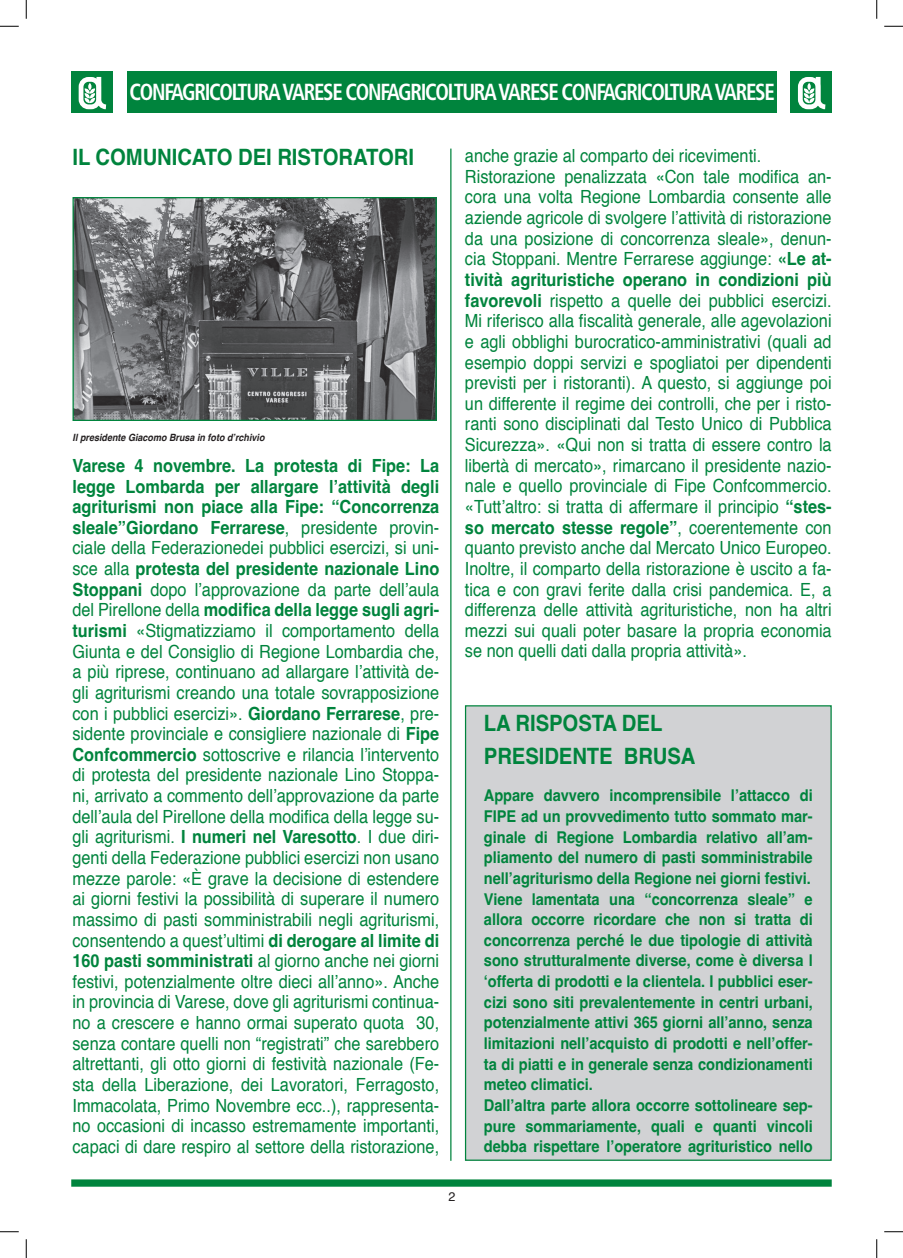
<style>
.page{position:relative;width:903px;height:1258px;background:#fff}
.page>*{position:absolute;margin:0;border:0;box-sizing:border-box;transform-origin:0 0}
.t1{font:700 condensed 23.25px "Frutiger";letter-spacing:-.065em;color:#fff;scale:.9 1}
.t2{font:700 22.5px "Helvetica";letter-spacing:-.005em;color:#00843d;scale:.9 1}
.t3{font:18.12px/20.6px "Helvetica";color:#00843d;text-align:justify;scale:.9 1}
.t4{font:700 16.25px/20.6px "Helvetica";letter-spacing:-.005em;color:#00843d;text-align:justify;scale:.9 1}
.t5{font:12.5px "Helvetica";color:#231f20}
.t6{font:italic 700 10px "Helvetica";color:#231f20;scale:.9 1}
.s1{font-weight:700}
</style>
<div class="page">
<hr style="left:450px;top:148px;width:1px;height:1012px;background:#00843d">
<div style="left:71px;top:71px;width:41px;height:41px;background:#00843d"></div>
<div style="left:79px;top:77px;width:22px;height:32px;border:5px solid #fff;border-radius:7px"></div>
<svg style="left:85px;top:76px;width:22px;height:34px"></svg>
<div style="left:790px;top:71px;width:42px;height:41px;background:#00843d"></div>
<div style="left:798px;top:77px;width:22px;height:32px;border:5px solid #fff;border-radius:7px"></div>
<svg style="left:804px;top:76px;width:22px;height:34px"></svg>
<div style="left:127px;top:71px;width:650px;height:41px;background:#00843d"></div>
<div style="left:71px;top:1179px;width:761px;height:7px;background:#00843d"></div>
<div style="left:466px;top:705px;width:365px;height:454px;background:#d1d2d4"></div>
<img style="left:74px;top:199px;width:361px;height:220px">
<div style="left:72px;top:197px;width:365px;height:224px;border:1px solid #00843d"></div>
<svg style="left:0;top:25px;width:19px;height:2px"></svg>
<svg style="left:884px;top:25px;width:19px;height:2px"></svg>
<svg style="left:0;top:1231px;width:19px;height:1px"></svg>
<svg style="left:884px;top:1231px;width:19px;height:1px"></svg>
<svg style="left:25px;top:0;width:2px;height:19px"></svg>
<svg style="left:25px;top:1239px;width:2px;height:18px"></svg>
<svg style="left:876px;top:0;width:1px;height:19px"></svg>
<svg style="left:876px;top:1239px;width:1px;height:18px"></svg>
<p class="t1" style="left:130px;top:78px;width:718px">CONFAGRICOLTURA VARESE CONFAGRICOLTURA VARESE CONFAGRICOLTURA VARESE</p>
<p class="t2" style="left:72px;top:144px;width:381px">IL COMUNICATO DEI RISTORATORI</p>
<p class="t6" style="left:72px;top:431px;width:215px">Il presidente Giacomo Brusa in foto d’rchivio</p>
<p class="t3" style="left:72px;top:455px;width:409px"><span class="s1">Varese 4 novembre. La protesta di Fipe: La legge Lombarda per allargare l’attività degli agriturismi non piace alla Fipe: “Concorrenza sleale”Giordano Ferrarese</span>, presidente provin&shy;ciale della Federazionedei pubblici esercizi, si uni&shy;sce alla <span class="s1">protesta del presidente nazionale Lino Stoppani</span> dopo l’approvazione da parte dell’aula del Pirellone della <span class="s1">modifica della legge sugli agri&shy;turismi</span> «Stigmatizziamo il comportamento della Giunta e del Consiglio di Regione Lombardia che, a più riprese, continuano ad allargare l’attività de&shy;gli agriturismi creando una totale sovrapposizione con i pubblici esercizi». <span class="s1">Giordano Ferrarese</span>, pre&shy;sidente provinciale e consigliere nazionale di <span class="s1">Fipe Confcommercio</span> sottoscrive e rilancia l’intervento di protesta del presidente nazionale Lino Stoppa&shy;ni, arrivato a commento dell’approvazione da parte dell’aula del Pirellone della modifica della legge su&shy;gli agriturismi. <span class="s1">I numeri nel Varesotto</span>. I due diri&shy;genti della Federazione pubblici esercizi non usano mezze parole: «È grave la decisione di estendere ai giorni festivi la possibilità di superare il numero massimo di pasti somministrabili negli agriturismi, consentendo a quest’ultimi <span class="s1">di derogare al limite di 160 pasti somministrati</span> al giorno anche nei giorni festivi, potenzialmente oltre dieci all’anno». Anche in provincia di Varese, dove gli agriturismi continua&shy;no a crescere e hanno ormai superato quota 30, senza contare quelli non “registrati” che sarebbero altrettanti, gli otto giorni di festività nazionale (Fe&shy;sta della Liberazione, dei Lavoratori, Ferragosto, Immacolata, Primo Novembre ecc..), rappresenta&shy;no occasioni di incasso estremamente importanti, capaci di dare respiro al settore della ristorazione,</p>
<p class="t3" style="left:465px;top:146px;width:331px">anche grazie al comparto dei ricevimenti.</p>
<p class="t3" style="left:465px;top:167px;width:409px">Ristorazione penalizzata «Con tale modifica an&shy;cora una volta Regione Lombardia consente alle aziende agricole di svolgere l’attività di ristorazione da una posizione di concorrenza sleale», denun&shy;cia Stoppani. Mentre Ferrarese aggiunge: <span class="s1">«Le at&shy;tività agrituristiche operano in condizioni più favorevoli</span> rispetto a quelle dei pubblici esercizi.<br>Mi riferisco alla fiscalità generale, alle agevolazioni e agli obblighi burocratico-amministrativi (quali ad esempio doppi servizi e spogliatoi per dipendenti previsti per i ristoranti). A questo, si aggiunge poi un differente il regime dei controlli, che per i risto&shy;ranti sono disciplinati dal Testo Unico di Pubblica Sicurezza». «Qui non si tratta di essere contro la libertà di mercato», rimarcano il presidente nazio&shy;nale e quello provinciale di Fipe Confcommercio. «Tutt’altro: si tratta di affermare il principio <span class="s1">“stes&shy;so mercato stesse regole”</span>, coerentemente con quanto previsto anche dal Mercato Unico Europeo.<br>Inoltre, il comparto della ristorazione è uscito a fa&shy;tica e con gravi ferite dalla crisi pandemica. E, a differenza delle attività agrituristiche, non ha altri mezzi sui quali poter basare la propria economia se non quelli dati dalla propria attività».</p>
<p class="t2" style="left:484px;top:709px;width:200px">LA RISPOSTA DEL</p>
<p class="t2" style="left:484px;top:742px;width:237px">PRESIDENTE BRUSA</p>
<p class="t4" style="left:484px;top:787px;width:367px">Appare davvero incomprensibile l’attacco di FIPE ad un provvedimento tutto sommato mar&shy;ginale di Regione Lombardia relativo all’am&shy;pliamento del numero di pasti somministrabile nell’agriturismo della Regione nei giorni festivi.</p>
<p class="t4" style="left:484px;top:890px;width:367px">Viene lamentata una “concorrenza sleale” e allora occorre ricordare che non si tratta di concorrenza perché le due tipologie di attività sono strutturalmente diverse, come è diversa l ‘offerta di prodotti e la clientela. I pubblici eser&shy;cizi sono siti prevalentemente in centri urbani, potenzialmente attivi 365 giorni all’anno, senza limitazioni nell’acquisto di prodotti e nell’offer&shy;ta di piatti e in generale senza condizionamenti meteo climatici.</p>
<p class="t4" style="left:484px;top:1096px;width:367px">Dall’altra parte allora occorre sottolineare sep&shy;pure sommariamente, quali e quanti vincoli debba rispettare l’operatore agrituristico nello</p>
<p class="t5" style="left:449px;top:1186px;width:8px">2</p>
</div>
